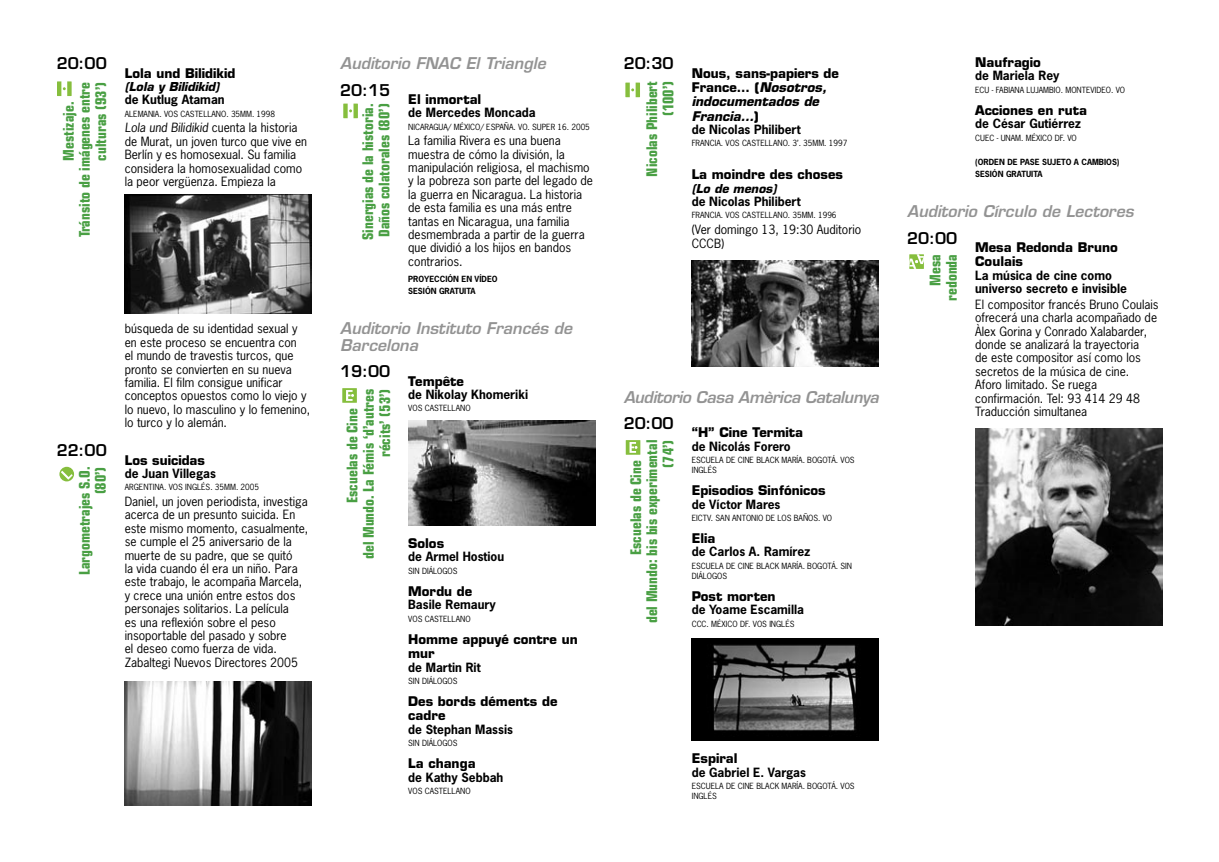
<style>
.page{position:relative;width:1219px;height:862px;background:#fff}
.page>*{position:absolute;margin:0;border:0;box-sizing:border-box;transform-origin:0 0}
.t1{font:italic 600 15.8px/17.4px "Eurostile";color:#939393}
.t2{font:600 15.8px "Eurostile";color:#000}
.t3{font:italic 600 15.8px "Eurostile";letter-spacing:-.02em;color:#939393}
.t4{font:700 condensed 14.8px/16.2px "Eurostile";color:#499f43;text-align:right}
.t5{font:700 13px/14.4px "Eurostile";color:#000}
.t6{font:italic 700 13px/14.2px "Eurostile";color:#000}
.t7{font:12px/13.4px "News Gothic Std";color:#000}
.t8{font:700 12px/13.4px "News Gothic Std";color:#000}
.t9{font:italic 700 12px "Eurostile";color:#000}
.t10{font:8px/10px "News Gothic Std";color:#000}
.t11{font:700 8px/12.2px "News Gothic Std";color:#000}
.s1{font-weight:600}
.s2{font-style:italic}
.s3{font-style:normal}
</style>
<div class="page">
<svg style="left:57px;top:81px;width:15px;height:15px"></svg>
<img style="left:125px;top:194px;width:187px;height:120px">
<img style="left:125px;top:681px;width:187px;height:124px">
<div style="left:59px;top:467px;width:15px;height:14px;background:#86be3d;border-radius:50%"></div>
<svg style="left:61px;top:471px;width:12px;height:9px"></svg>
<svg style="left:625px;top:83px;width:15px;height:14px"></svg>
<img style="left:692px;top:260px;width:187px;height:106px">
<img style="left:408px;top:421px;width:187px;height:105px">
<div style="left:342px;top:388px;width:15px;height:15px;background:#86be3d"></div>
<svg style="left:346px;top:390px;width:8px;height:11px"></svg>
<img style="left:692px;top:638px;width:187px;height:102px">
<img style="left:975px;top:428px;width:187px;height:197px">
<svg style="left:343px;top:104px;width:15px;height:14px"></svg>
<svg style="left:909px;top:254px;width:15px;height:15px"></svg>
<div style="left:626px;top:440px;width:14px;height:15px;background:#86be3d"></div>
<svg style="left:629px;top:442px;width:8px;height:11px"></svg>
<h1 class="t2" style="left:57px;top:54px;width:52px">20:00</h1>
<p class="t4" style="left:76px;top:237px;width:157px;rotate:-90deg">Tránsito de imágenes entre</p>
<p class="t4" style="left:93px;top:161px;width:80px;rotate:-90deg">culturas (93’)</p>
<p class="t4" style="left:60px;top:161px;width:61px;rotate:-90deg">Mestizaje.</p>
<p class="t5" style="left:125px;top:66px;width:112px">Lola und Bilidikid</p>
<p class="t9" style="left:125px;top:79px;width:96px"><span class="s1">(</span>Lola y Bilidikid<span class="s1">)</span></p>
<p class="t8" style="left:125px;top:93px;width:101px">de Kutlug Ataman</p>
<p class="t10" style="left:125px;top:109px;width:152px">ALEMANIA. VOS CASTELLANO. 35MM. 1998</p>
<p class="t7" style="left:125px;top:121px;width:184px"><span class="s2">Lola und Bilidikid</span> cuenta la historia de Murat, un joven turco que vive en Berlín y es homosexual. Su familia considera la homosexualidad como la peor vergüenza. Empieza la</p>
<h1 class="t2" style="left:57px;top:441px;width:52px">22:00</h1>
<p class="t4" style="left:76px;top:575px;width:110px;rotate:-90deg">Largometrajes S.O. (80’)</p>
<p class="t7" style="left:125px;top:322px;width:187px">búsqueda de su identidad sexual y en este proceso se encuentra con<br>el mundo de travestis turcos, que pronto se convierten en su nueva familia. El film consigue unificar conceptos opuestos como lo viejo y lo nuevo, lo masculino y lo femenino, lo turco y lo alemán.</p>
<p class="t5" style="left:125px;top:453px;width:82px">Los suicidas</p>
<p class="t8" style="left:125px;top:466px;width:93px">de Juan Villegas</p>
<p class="t10" style="left:125px;top:482px;width:136px">ARGENTINA. VOS INGLÉS. 35MM. 2005</p>
<p class="t7" style="left:125px;top:495px;width:185px">Daniel, un joven periodista, investiga acerca de un presunto suicida. En este mismo momento, casualmente, se cumple el 25 aniversario de la muerte de su padre, que se quitó<br>la vida cuando él era un niño. Para este trabajo, le acompaña Marcela, y crece una unión entre estos dos personajes solitarios. La película<br>es una reflexión sobre el peso insoportable del pasado y sobre<br>el deseo como fuerza de vida.<br>Zabaltegi Nuevos Directores 2005</p>
<h1 class="t1" style="left:340px;top:55px;width:207px">Auditorio FNAC El Triangle</h1>
<h1 class="t2" style="left:340px;top:80px;width:52px">20:15</h1>
<p class="t5" style="left:408px;top:92px;width:75px">El inmortal</p>
<p class="t8" style="left:408px;top:106px;width:129px">de Mercedes Moncada</p>
<p class="t10" style="left:408px;top:121px;width:183px">NICARAGUA/ MÉXICO/ ESPAÑA. VO. SUPER 16. 2005</p>
<p class="t7" style="left:408px;top:134px;width:186px">La familia Rivera es una buena muestra de cómo la división, la manipulación religiosa, el machismo y la pobreza son parte del legado de la guerra en Nicaragua. La historia de esta familia es una más entre tantas en Nicaragua, una familia desmembrada a partir de la guerra que dividió a los hijos en bandos contrarios.</p>
<p class="t11" style="left:408px;top:272px;width:91px">PROYECCIÓN EN VÍDEO<br>SESIÓN GRATUITA</p>
<h1 class="t1" style="left:340px;top:319px;width:233px">Auditorio Instituto Francés de<br>Barcelona</h1>
<h1 class="t2" style="left:340px;top:362px;width:52px">19:00</h1>
<p class="t5" style="left:408px;top:374px;width:57px">Tempête</p>
<p class="t8" style="left:408px;top:388px;width:121px">de Nikolay Khomeriki</p>
<p class="t10" style="left:408px;top:403px;width:64px">VOS CASTELLANO</p>
<p class="t4" style="left:360px;top:240px;width:138px;text-align:left;rotate:-90deg">Sinergias de la historia.<br>Daños colatorales (80’)</p>
<p class="t4" style="left:360px;top:559px;width:172px;rotate:-90deg">del Mundo. La Fémis ‘d’autres</p>
<p class="t4" style="left:377px;top:457px;width:70px;rotate:-90deg">récits’ (53’)</p>
<p class="t4" style="left:344px;top:503px;width:97px;rotate:-90deg">Escuelas de Cine</p>
<p class="t5" style="left:408px;top:536px;width:37px">Solos</p>
<p class="t8" style="left:408px;top:550px;width:98px">de Armel Hostiou</p>
<p class="t10" style="left:408px;top:565px;width:51px">SIN DIÁLOGOS</p>
<p class="t5" style="left:408px;top:584px;width:66px">Mordu de</p>
<p class="t8" style="left:408px;top:598px;width:89px">Basile Remaury</p>
<p class="t10" style="left:408px;top:613px;width:64px">VOS CASTELLANO</p>
<p class="t5" style="left:408px;top:632px;width:171px">Homme appuyé contre un mur</p>
<p class="t8" style="left:408px;top:660px;width:74px">de Martin Rit</p>
<p class="t10" style="left:408px;top:676px;width:51px">SIN DIÁLOGOS</p>
<p class="t5" style="left:408px;top:694px;width:151px">Des bords déments de cadre</p>
<p class="t8" style="left:408px;top:722px;width:106px">de Stephan Massis</p>
<p class="t10" style="left:408px;top:738px;width:51px">SIN DIÁLOGOS</p>
<p class="t5" style="left:408px;top:756px;width:69px">La changa</p>
<p class="t8" style="left:408px;top:770px;width:97px">de Kathy Sebbah</p>
<p class="t10" style="left:408px;top:786px;width:64px">VOS CASTELLANO</p>
<h1 class="t2" style="left:624px;top:54px;width:52px">20:30</h1>
<p class="t4" style="left:644px;top:177px;width:97px;rotate:-90deg">Nicolas Philibert (100’)</p>
<p class="t6" style="left:692px;top:66px;width:149px"><span class="s3">Nous, sans-papiers de<br>France… (</span>Nosotros, indocumentados de<br>Francia…<span class="s3">)</span></p>
<p class="t8" style="left:692px;top:122px;width:111px">de Nicolas Philibert</p>
<p class="t10" style="left:692px;top:138px;width:157px">FRANCIA. VOS CASTELLANO. 3’. 35MM. 1997</p>
<p class="t5" style="left:692px;top:167px;width:153px">La moindre des choses</p>
<p class="t9" style="left:692px;top:181px;width:86px"><span class="s1">(</span>Lo de menos<span class="s1">)</span></p>
<p class="t8" style="left:692px;top:195px;width:111px">de Nicolas Philibert</p>
<p class="t10" style="left:692px;top:210px;width:146px">FRANCIA. VOS CASTELLANO. 35MM. 1996</p>
<p class="t7" style="left:692px;top:223px;width:171px">(Ver domingo 13, 19:30 Auditorio<br>CCCB)</p>
<h1 class="t3" style="left:624px;top:387px;width:257px">Auditorio Casa Amèrica Catalunya</h1>
<h1 class="t2" style="left:624px;top:413px;width:52px">20:00</h1>
<p class="t5" style="left:692px;top:425px;width:113px">“H” Cine Termita</p>
<p class="t8" style="left:692px;top:439px;width:101px">de Nicolás Forero</p>
<p class="t10" style="left:692px;top:455px;width:164px">ESCUELA DE CINE BLACK MARÍA. BOGOTÁ. VOS<br>INGLÉS</p>
<p class="t5" style="left:692px;top:483px;width:135px">Episodios Sinfónicos</p>
<p class="t8" style="left:692px;top:497px;width:90px">de Víctor Mares</p>
<p class="t10" style="left:692px;top:513px;width:142px">EICTV. SAN ANTONIO DE LOS BAÑOS. VO</p>
<p class="t5" style="left:692px;top:531px;width:25px">Elia</p>
<p class="t8" style="left:692px;top:545px;width:120px">de Carlos A. Ramírez</p>
<p class="t10" style="left:692px;top:560px;width:162px">ESCUELA DE CINE BLACK MARÍA. BOGOTÁ. SIN<br>DIÁLOGOS</p>
<p class="t5" style="left:692px;top:589px;width:85px">Post morten</p>
<p class="t8" style="left:692px;top:603px;width:114px">de Yoame Escamilla</p>
<p class="t10" style="left:692px;top:618px;width:104px">CCC. MÉXICO DF. VOS INGLÉS</p>
<p class="t4" style="left:644px;top:623px;width:185px;rotate:-90deg">del Mundo: bis bis experimental</p>
<p class="t4" style="left:660px;top:468px;width:29px;rotate:-90deg">(74’)</p>
<p class="t4" style="left:627px;top:555px;width:97px;rotate:-90deg">Escuelas de Cine</p>
<p class="t5" style="left:975px;top:55px;width:67px">Naufragio</p>
<p class="t8" style="left:975px;top:69px;width:86px">de Mariela Rey</p>
<p class="t10" style="left:975px;top:85px;width:151px">ECU - FABIANA LUJAMBIO. MONTEVIDEO. VO</p>
<p class="t5" style="left:975px;top:103px;width:113px">Acciones en ruta</p>
<p class="t8" style="left:975px;top:117px;width:108px">de César Gutiérrez</p>
<p class="t10" style="left:975px;top:133px;width:103px">CUEC - UNAM. MÉXICO DF. VO</p>
<p class="t11" style="left:975px;top:156px;width:146px">(ORDEN DE PASE SUJETO A CAMBIOS)<br>SESIÓN GRATUITA</p>
<h1 class="t1" style="left:907px;top:203px;width:228px">Auditorio Círculo de Lectores</h1>
<h1 class="t2" style="left:907px;top:228px;width:52px">20:00</h1>
<p class="t5" style="left:975px;top:240px;width:144px">Mesa Redonda Bruno<br>Coulais</p>
<p class="t8" style="left:975px;top:268px;width:153px">La música de cine como universo secreto e invisible</p>
<p class="t7" style="left:975px;top:297px;width:185px">El compositor francés Bruno Coulais ofrecerá una charla acompañado de<br>Àlex Gorina y Conrado Xalabarder, donde se analizará la trayectoria<br>de este compositor así como los secretos de la música de cine.<br>Aforo limitado. Se ruega confirmación. Tel: 93 414 29 48<br>Traducción simultanea</p>
<p class="t4" style="left:927px;top:301px;width:48px;rotate:-90deg">Mesa redonda</p>
<p class="t5" style="left:692px;top:751px;width:47px">Espiral</p>
<p class="t8" style="left:692px;top:765px;width:116px">de Gabriel E. Vargas</p>
<p class="t10" style="left:692px;top:781px;width:164px">ESCUELA DE CINE BLACK MARÍA. BOGOTÁ. VOS<br>INGLÉS</p>
</div>
